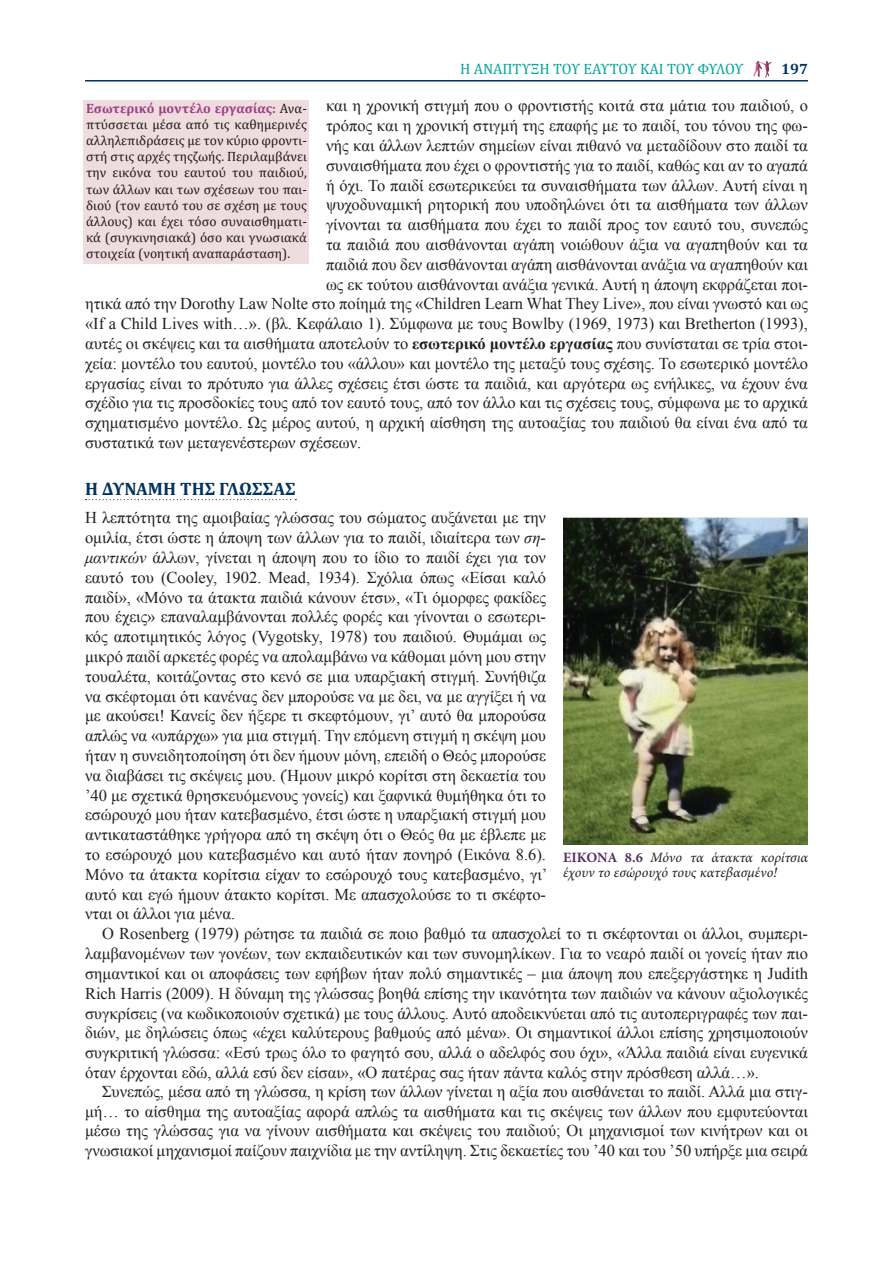
<style>
.page{position:relative;width:893px;height:1263px;background:#fff}
.page>*{position:absolute;margin:0;border:0;box-sizing:border-box;transform-origin:0 0}
.TITLOS{font:700 18px "Cambria";color:#00335d}
.Σώμα_κειμένου{font:16.5px/19.8px "Times New Roman";color:#231f20;text-align:justify}
.t1{font:15px "Cambria";letter-spacing:-.015em;color:#00a699}
.t2{font:700 15px "Cambria";color:#00335d}
.ΛΕΖΑΝΤΑ{font:italic 14.25px/15.8px "Minion Pro";letter-spacing:-.005em;color:#231f20}
.t3{font:13.5px/16.2px "Cambria";color:#231f20;text-align:justify}
.s1{font-weight:700}
.s2{font-style:italic}
.s3{font-weight:700;color:#aa499b}
.s4{font-weight:700;font-style:normal;color:#553162}
</style>
<div class="page">
<svg style="left:753px;top:61px;width:18px;height:16px"></svg>
<hr style="left:85px;top:80px;width:723px;height:2px;background:#00335d">
<svg style="left:86px;top:499px;width:210px;height:1px"></svg>
<img style="left:563px;top:518px;width:245px;height:326px">
<div style="left:84px;top:100px;width:225px;height:164px;background:#eedcde"></div>
<p class="t1" style="left:460px;top:60px;width:285px">Η ΑΝΑΠΤΥΞΗ ΤΟΥ ΕΑΥΤΟΥ ΚΑΙ ΤΟΥ ΦΥΛΟΥ</p>
<p class="t2" style="left:781px;top:58px;width:28px">197</p>
<p class="Σώμα_κειμένου" style="left:326px;top:96px;width:483px">και η χρονική στιγμή που ο φροντιστής κοιτά στα μάτια του παιδιού, ο</p>
<p class="Σώμα_κειμένου" style="left:326px;top:115px;width:483px">τρόπος και η χρονική στιγμή της επαφής με το παιδί, του τόνου της φω-</p>
<p class="Σώμα_κειμένου" style="left:326px;top:135px;width:483px">νής και άλλων λεπτών σημείων είναι πιθανό να μεταδίδουν στο παιδί τα</p>
<p class="Σώμα_κειμένου" style="left:326px;top:155px;width:483px">συναισθήματα που έχει ο φροντιστής για το παιδί, καθώς και αν το αγαπά</p>
<p class="Σώμα_κειμένου" style="left:326px;top:175px;width:483px">ή όχι. Το παιδί εσωτερικεύει τα συναισθήματα των άλλων. Αυτή είναι η</p>
<p class="Σώμα_κειμένου" style="left:326px;top:195px;width:483px">ψυχοδυναμική ρητορική που υποδηλώνει ότι τα αισθήματα των άλλων</p>
<p class="Σώμα_κειμένου" style="left:326px;top:214px;width:483px">γίνονται τα αισθήματα που έχει το παιδί προς τον εαυτό του, συνεπώς</p>
<p class="Σώμα_κειμένου" style="left:326px;top:234px;width:483px">τα παιδιά που αισθάνονται αγάπη νοιώθουν άξια να αγαπηθούν και τα</p>
<p class="Σώμα_κειμένου" style="left:326px;top:254px;width:483px">παιδιά που δεν αισθάνονται αγάπη αισθάνονται ανάξια να αγαπηθούν και</p>
<p class="Σώμα_κειμένου" style="left:326px;top:274px;width:483px">ως εκ τούτου αισθάνονται ανάξια γενικά. Αυτή η άποψη εκφράζεται ποι-</p>
<p class="Σώμα_κειμένου" style="left:85px;top:294px;width:724px">ητικά από την Dorothy Law Nolte στο ποίημά της «Children Learn What They Live», που είναι γνωστό και ως</p>
<p class="Σώμα_κειμένου" style="left:85px;top:313px;width:724px">«If a Child Lives with…». (βλ. Κεφάλαιο 1). Σύμφωνα με τους Bowlby (1969, 1973) και Bretherton (1993),</p>
<p class="Σώμα_κειμένου" style="left:85px;top:333px;width:724px">αυτές οι σκέψεις και τα αισθήματα αποτελούν το <span class="s1">εσωτερικό μοντέλο εργασίας</span> που συνίσταται σε τρία στοι-</p>
<p class="Σώμα_κειμένου" style="left:85px;top:353px;width:724px">χεία: μοντέλο του εαυτού, μοντέλο του «άλλου» και μοντέλο της μεταξύ τους σχέσης. Το εσωτερικό μοντέλο</p>
<p class="Σώμα_κειμένου" style="left:85px;top:373px;width:724px">εργασίας είναι το πρότυπο για άλλες σχέσεις έτσι ώστε τα παιδιά, και αργότερα ως ενήλικες, να έχουν ένα</p>
<p class="Σώμα_κειμένου" style="left:85px;top:393px;width:724px">σχέδιο για τις προσδοκίες τους από τον εαυτό τους, από τον άλλο και τις σχέσεις τους, σύμφωνα με το αρχικά</p>
<p class="Σώμα_κειμένου" style="left:85px;top:412px;width:724px">σχηματισμένο μοντέλο. Ως μέρος αυτού, η αρχική αίσθηση της αυτοαξίας του παιδιού θα είναι ένα από τα</p>
<p class="Σώμα_κειμένου" style="left:85px;top:432px;width:278px">συστατικά των μεταγενέστερων σχέσεων.</p>
<p class="TITLOS" style="left:85px;top:476px;width:212px">Η ΔΥΝΑΜΗ ΤΗΣ ΓΛΩΣΣΑΣ</p>
<p class="Σώμα_κειμένου" style="left:85px;top:508px;width:464px">Η λεπτότητα της αμοιβαίας γλώσσας του σώματος αυξάνεται με την ομιλία, έτσι ώστε η άποψη των άλλων για το παιδί, ιδιαίτερα των <span class="s2">ση&shy;μαντικών</span> άλλων, γίνεται η άποψη που το ίδιο το παιδί έχει για τον εαυτό του (Cooley, 1902. Mead, 1934). Σχόλια όπως «Είσαι καλό παιδί», «Μόνο τα άτακτα παιδιά κάνουν έτσι», «Τι όμορφες φακίδες που έχεις» επαναλαμβάνονται πολλές φορές και γίνονται ο εσωτερι&shy;κός αποτιμητικός λόγος (Vygotsky, 1978) του παιδιού. Θυμάμαι ως μικρό παιδί αρκετές φορές να απολαμβάνω να κάθομαι μόνη μου στην τουαλέτα, κοιτάζοντας στο κενό σε μια υπαρξιακή στιγμή. Συνήθιζα να σκέφτομαι ότι κανένας δεν μπορούσε να με δει, να με αγγίξει ή να με ακούσει! Κανείς δεν ήξερε τι σκεφτόμουν, γι’ αυτό θα μπορούσα απλώς να «υπάρχω» για μια στιγμή. Την επόμενη στιγμή η σκέψη μου ήταν η συνειδητοποίηση ότι δεν ήμουν μόνη, επειδή ο Θεός μπορούσε να διαβάσει τις σκέψεις μου. (Ήμουν μικρό κορίτσι στη δεκαετία του ’40 με σχετικά θρησκευόμενους γονείς) και ξαφνικά θυμήθηκα ότι το εσώρουχό μου ήταν κατεβασμένο, έτσι ώστε η υπαρξιακή στιγμή μου αντικαταστάθηκε γρήγορα από τη σκέψη ότι ο Θεός θα με έβλεπε με το εσώρουχό μου κατεβασμένο και αυτό ήταν πονηρό (Εικόνα 8.6).<br>Μόνο τα άτακτα κορίτσια είχαν το εσώρουχό τους κατεβασμένο, γι’ αυτό και εγώ ήμουν άτακτο κορίτσι. Με απασχολούσε το τι σκέφτο&shy;νται οι άλλοι για μένα.</p>
<p class="Σώμα_κειμένου" style="left:85px;top:924px;width:724px;text-indent:17px">Ο Rosenberg (1979) ρώτησε τα παιδιά σε ποιο βαθμό τα απασχολεί το τι σκέφτονται οι άλλοι, συμπερι&shy;λαμβανομένων των γονέων, των εκπαιδευτικών και των συνομηλίκων. Για το νεαρό παιδί οι γονείς ήταν πιο σημαντικοί και οι αποφάσεις των εφήβων ήταν πολύ σημαντικές – μια άποψη που επεξεργάστηκε η Judith Rich Harris (2009). Η δύναμη της γλώσσας βοηθά επίσης την ικανότητα των παιδιών να κάνουν αξιολογικές συγκρίσεις (να κωδικοποιούν σχετικά) με τους άλλους. Αυτό αποδεικνύεται από τις αυτοπεριγραφές των παι&shy;διών, με δηλώσεις όπως «έχει καλύτερους βαθμούς από μένα». Οι σημαντικοί άλλοι επίσης χρησιμοποιούν συγκριτική γλώσσα: «Εσύ τρως όλο το φαγητό σου, αλλά ο αδελφός σου όχι», «Άλλα παιδιά είναι ευγενικά όταν έρχονται εδώ, αλλά εσύ δεν είσαι», «Ο πατέρας σας ήταν πάντα καλός στην πρόσθεση αλλά…».</p>
<p class="Σώμα_κειμένου" style="left:85px;top:1082px;width:724px;text-indent:17px">Συνεπώς, μέσα από τη γλώσσα, η κρίση των άλλων γίνεται η αξία που αισθάνεται το παιδί. Αλλά μια στιγ&shy;μή… το αίσθημα της αυτοαξίας αφορά απλώς τα αισθήματα και τις σκέψεις των άλλων που εμφυτεύονται μέσω της γλώσσας για να γίνουν αισθήματα και σκέψεις του παιδιού; Οι μηχανισμοί των κινήτρων και οι γνωσιακοί μηχανισμοί παίζουν παιχνίδια με την αντίληψη. Στις δεκαετίες του ’40 και του ’50 υπήρξε μια σειρά</p>
<p class="t3" style="left:86px;top:100px;width:222px"><span class="s3">Εσωτερικό μοντέλο εργασίας:</span> Ανα&shy;πτύσσεται μέσα από τις καθημερινές αλληλεπιδράσεις με τον κύριο φροντι&shy;στή στις αρχές τηςζωής. Περιλαμβάνει την εικόνα του εαυτού του παιδιού, των άλλων και των σχέσεων του παι&shy;διού (τον εαυτό του σε σχέση με τους άλλους) και έχει τόσο συναισθηματι&shy;κά (συγκινησιακά) όσο και γνωσιακά στοιχεία (νοητική αναπαράσταση).</p>
<p class="ΛΕΖΑΝΤΑ" style="left:563px;top:849px;width:247px"><span class="s4">ΕΙΚΟΝΑ 8.6</span> Μόνο τα άτακτα κορίτσια έχουν το εσώρουχό τους κατεβασμένο!</p>
</div>
